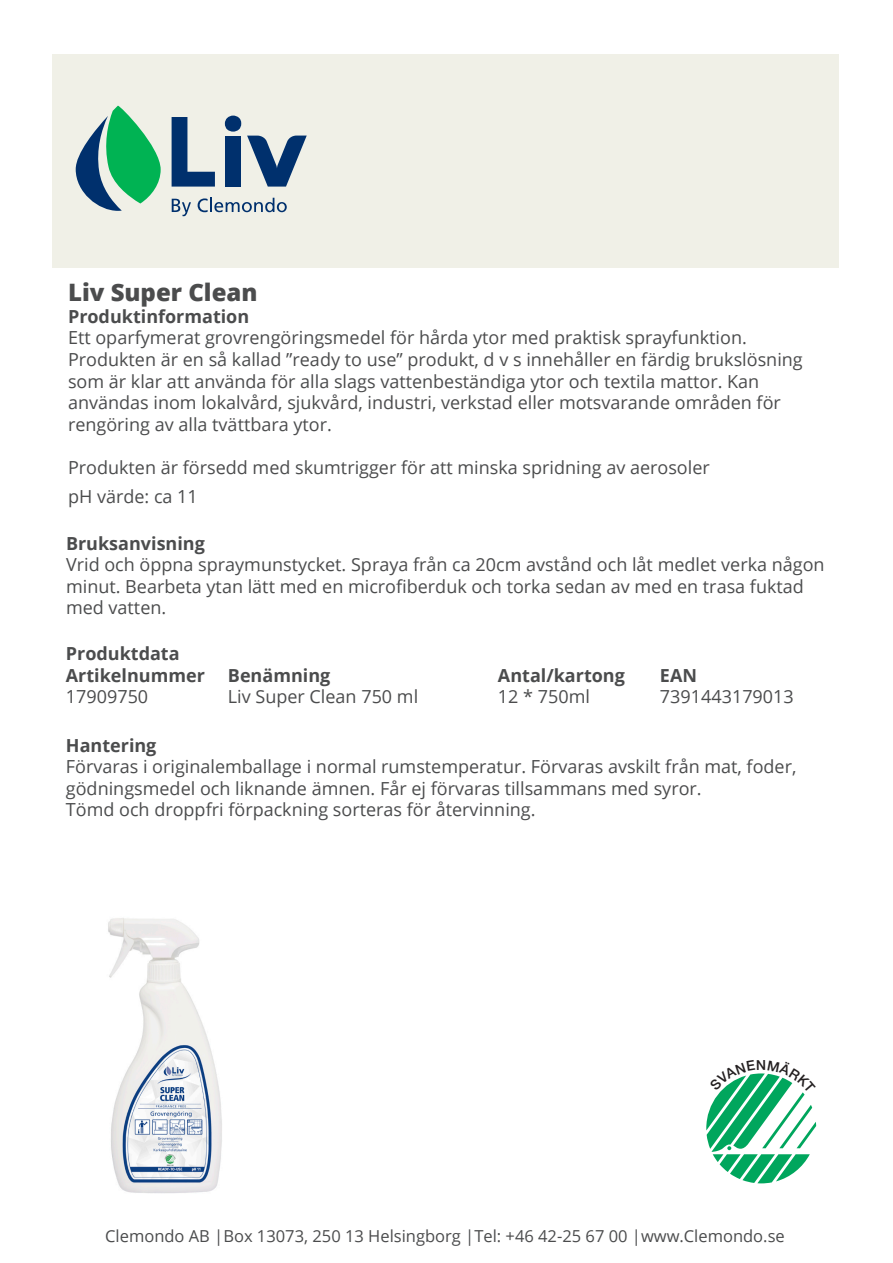
<style>
.page{position:relative;width:893px;height:1263px;background:#fff}
.page>*{position:absolute;margin:0;border:0;box-sizing:border-box;transform-origin:0 0}
.t1{font:800 24px "Open Sans";color:#4b4c4d}
.t2{font:18px/21.6px "Open Sans";color:#4b4c4d}
.t3{font:700 18px "Open Sans";color:#4b4c4d}
.t4{font:16.5px "Open Sans";color:#4b4c4d}
.s1{font-weight:700}
</style>
<div class="page">
<div style="left:53px;top:54px;width:786px;height:214px;background:#f0f0e7"></div>
<svg style="left:76px;top:106px;width:85px;height:105px"></svg>
<svg style="left:225px;top:116px;width:16px;height:16px"></svg>
<svg style="left:172px;top:117px;width:43px;height:70px"></svg>
<div style="left:225px;top:136px;width:16px;height:51px;background:#00306d"></div>
<svg style="left:247px;top:136px;width:60px;height:51px"></svg>
<svg style="left:172px;top:199px;width:19px;height:17px"></svg>
<svg style="left:198px;top:198px;width:89px;height:14px"></svg>
<img style="left:108px;top:918px;width:114px;height:275px">
<svg style="left:706px;top:1073px;width:111px;height:111px"></svg>
<p class="t1" style="left:68px;top:274px;width:191px">Liv Super Clean</p>
<p class="t2" style="left:68px;top:305px;width:736px"><span class="s1">Produktinformation<br></span>Ett oparfymerat grovrengöringsmedel för hårda ytor med praktisk sprayfunktion.<br>Produkten är en så kallad ”ready to use” produkt, d v s innehåller en färdig brukslösning som är klar att använda för alla slags vattenbeständiga ytor och textila mattor. Kan användas inom lokalvård, sjukvård, industri, verkstad eller motsvarande områden för rengöring av alla tvättbara ytor.</p>
<p class="t2" style="left:68px;top:456px;width:643px">Produkten är försedd med skumtrigger för att minska spridning av aerosoler</p>
<p class="t2" style="left:68px;top:485px;width:131px">pH värde: ca 11</p>
<p class="t3" style="left:66px;top:530px;width:140px">Bruksanvisning</p>
<p class="t2" style="left:66px;top:553px;width:760px">Vrid och öppna spraymunstycket. Spraya från ca 20cm avstånd och låt medlet verka någon minut. Bearbeta ytan lätt med en microfiberduk och torka sedan av med en trasa fuktad med vatten.</p>
<p class="t3" style="left:66px;top:641px;width:115px">Produktdata</p>
<p class="t3" style="left:66px;top:662px;width:140px">Artikelnummer</p>
<p class="t3" style="left:228px;top:662px;width:104px">Benämning</p>
<p class="t3" style="left:498px;top:662px;width:129px">Antal/kartong</p>
<p class="t3" style="left:660px;top:662px;width:39px">EAN</p>
<p class="t2" style="left:66px;top:685px;width:84px">17909750</p>
<p class="t2" style="left:228px;top:685px;width:192px">Liv Super Clean 750 ml</p>
<p class="t2" style="left:498px;top:685px;width:94px">12 * 750ml</p>
<p class="t2" style="left:660px;top:685px;width:135px">7391443179013</p>
<p class="t3" style="left:66px;top:732px;width:92px">Hantering</p>
<p class="t2" style="left:66px;top:755px;width:732px">Förvaras i originalemballage i normal rumstemperatur. Förvaras avskilt från mat, foder,</p>
<p class="t2" style="left:66px;top:777px;width:637px">gödningsmedel och liknande ämnen. Får ej förvaras tillsammans med syror.</p>
<p class="t2" style="left:66px;top:799px;width:471px">Tömd och droppfri förpackning sorteras för återvinning.</p>
<p class="t4" style="left:105px;top:1224px;width:681px">Clemondo AB |Box 13073, 250 13 Helsingborg |Tel: +46 42-25 67 00 |www.Clemondo.se</p>
</div>
